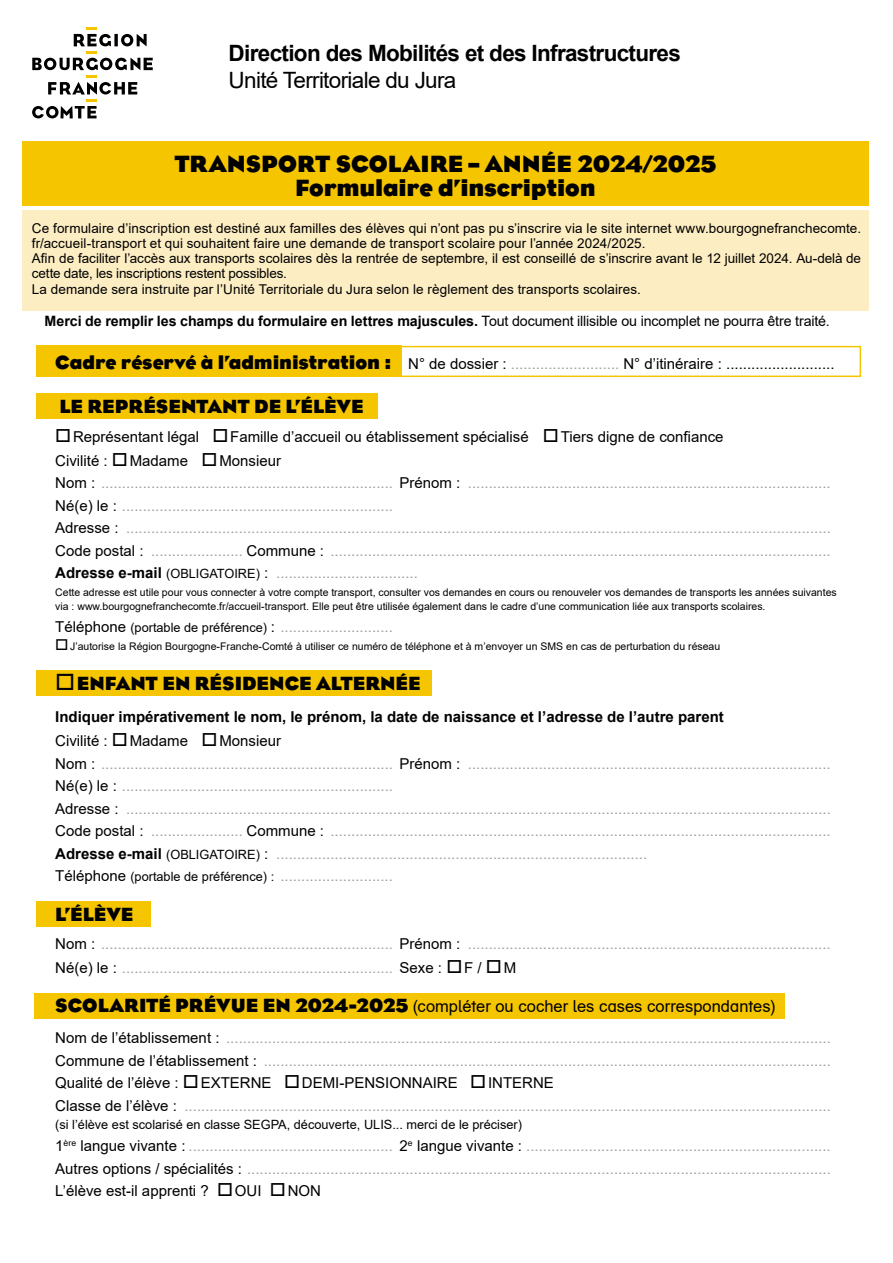
<style>
.page{position:relative;width:893px;height:1263px;background:#fff}
.page>*{position:absolute;margin:0;border:0;box-sizing:border-box;transform-origin:0 0}
.t1{font:700 24px/24px "Eagle";letter-spacing:-.005em;color:#000;text-align:center}
.t2{font:700 22.5px "Arial";letter-spacing:-.03em;color:#000}
.t3{font:22.5px "Arial";letter-spacing:-.03em;color:#000}
.t4{font:700 19.5px "Eagle";color:#000}
.t5{font:16.5px "Arial";color:#000}
.t6{font:15px/22.5px "Arial";color:#9d9d9c}
.t7{font:15px/24px "Arial";color:#000}
.t8{font:700 15px/24px "Arial";color:#000}
.t9{font:700 14.25px "Arial";letter-spacing:-.005em;color:#000}
.t10{font:13.5px/15.3px "Arial";letter-spacing:.005em;color:#000}
.t11{font:12.75px "Arial";color:#000}
.t12{font:10.5px/13.5px "Arial";color:#000}
.s1{font-weight:400}
.s2{font-family:"Eagle";font-weight:700;font-size:19.5px}
.s3{color:#9d9d9c}
.s4{color:#000}
.s5{font-weight:700;color:#000}
.s6{font-size:12.75px;color:#000}
</style>
<div class="page">
<svg style="left:32px;top:27px;width:121px;height:91px"></svg>
<div style="left:22px;top:142px;width:846px;height:64px;background:#f5c500"></div>
<div style="left:22px;top:210px;width:846px;height:100px;background:#fdedc3"></div>
<div style="left:36px;top:901px;width:115px;height:26px;background:#f5c500"></div>
<div style="left:34px;top:993px;width:750px;height:25px;background:#f5c500"></div>
<div style="left:36px;top:346px;width:366px;height:31px;background:#f5c500"></div>
<div style="left:398px;top:346px;width:463px;height:31px;border:2px solid #f5c500"></div>
<div style="left:36px;top:670px;width:396px;height:25px;background:#f5c500"></div>
<div style="left:36px;top:393px;width:342px;height:25px;background:#f5c500"></div>
<h2 class="t2" style="left:229px;top:37px;width:454px">Direction des Mobilités et des Infrastructures</h2>
<h2 class="t3" style="left:229px;top:65px;width:229px">Unité Territoriale du Jura</h2>
<h1 class="t1" style="left:174px;top:151px;width:543px">TRANSPORT SCOLAIRE – ANNÉE 2024/2025<br>Formulaire d’inscription</h1>
<p class="t10" style="left:32px;top:220px;width:831px">Ce formulaire d’inscription est destiné aux familles des élèves qui n’ont pas pu s’inscrire via le site internet www.bourgognefranchecomte. fr/accueil-transport et qui souhaitent faire une demande de transport scolaire pour l’année 2024/2025.<br>Afin de faciliter l’accès aux transports scolaires dès la rentrée de septembre, il est conseillé de s’inscrire avant le 12 juillet 2024. Au-delà de cette date, les inscriptions restent possibles.<br>La demande sera instruite par l’Unité Territoriale du Jura selon le règlement des transports scolaires.</p>
<p class="t9" style="left:45px;top:311px;width:787px">Merci de remplir les champs du formulaire en lettres majuscules. <span class="s1">Tout document illisible ou incomplet ne pourra être traité.</span></p>
<p class="t7" style="left:55px;top:351px;width:781px"><span class="s2">Cadre réservé à l’administration :</span> N° de dossier : <span class="s3">..........................</span> N° d’itinéraire : ..........................</p>
<h3 class="t4" style="left:60px;top:395px;width:305px">LE REPRÉSENTANT DE L’ÉLÈVE</h3>
<p class="t7" style="left:55px;top:424px;width:670px">□Représentant légal □Famille d’accueil ou établissement spécialisé □Tiers digne de confiance<br>Civilité : □Madame □Monsieur</p>
<p class="t6" style="left:55px;top:471px;width:777px"><span class="s4">Nom :</span> ...................................................................... <span class="s4">Prénom :</span> .......................................................................................<br><span class="s4">Né(e) le :</span> .................................................................<br><span class="s4">Adresse :</span> .........................................................................................................................................................................<br><span class="s4">Code postal :</span> ...................... <span class="s4">Commune :</span> ........................................................................................................................<br><span class="s5">Adresse e-mail</span> <span class="s6">(OBLIGATOIRE)</span> <span class="s4">:</span> ..................................</p>
<p class="t12" style="left:55px;top:586px;width:783px">Cette adresse est utile pour vous connecter à votre compte transport, consulter vos demandes en cours ou renouveler vos demandes de transports les années suivantes via : www.bourgognefranchecomte.fr/accueil-transport. Elle peut être utilisée également dans le cadre d’une communication liée aux transports scolaires.</p>
<p class="t6" style="left:55px;top:615px;width:339px"><span class="s4">Téléphone</span> <span class="s6">(portable de préférence)</span> <span class="s4">:</span> ...........................</p>
<p class="t12" style="left:55px;top:640px;width:666px">□J’autorise la Région Bourgogne-Franche-Comté à utiliser ce numéro de téléphone et à m’envoyer un SMS en cas de perturbation du réseau</p>
<h3 class="t4" style="left:55px;top:671px;width:367px">□ENFANT EN RÉSIDENCE ALTERNÉE</h3>
<p class="t8" style="left:55px;top:705px;width:670px">Indiquer impérativement le nom, le prénom, la date de naissance et l’adresse de l’autre parent<br><span class="s1">Civilité :</span> □<span class="s1">Madame</span> □<span class="s1">Monsieur</span></p>
<p class="t6" style="left:55px;top:752px;width:777px"><span class="s4">Nom :</span> ...................................................................... <span class="s4">Prénom :</span> .......................................................................................<br><span class="s4">Né(e) le :</span> .................................................................<br><span class="s4">Adresse :</span> .........................................................................................................................................................................<br><span class="s4">Code postal :</span> ...................... <span class="s4">Commune :</span> ........................................................................................................................<br><span class="s5">Adresse e-mail</span> <span class="s6">(OBLIGATOIRE)</span> <span class="s4">:</span> .........................................................................................<br><span class="s4">Téléphone</span> <span class="s6">(portable de préférence) :</span> ...........................</p>
<h3 class="t4" style="left:55px;top:902px;width:80px">L’ÉLÈVE</h3>
<p class="t6" style="left:55px;top:931px;width:777px;line-height:24px"><span class="s4">Nom :</span> ...................................................................... <span class="s4">Prénom :</span> .......................................................................................<br><span class="s4">Né(e) le :</span> ................................................................. <span class="s4">Sexe :</span> <span class="s4">□F /</span> <span class="s4">□M</span></p>
<p class="t5" style="left:55px;top:995px;width:721px"><span class="s2">SCOLARITÉ PRÉVUE EN 2024-2025</span> (compléter ou cocher les cases correspondantes)</p>
<p class="t6" style="left:55px;top:1027px;width:777px"><span class="s4">Nom de l’établissement :</span> .................................................................................................................................................<br><span class="s4">Commune de l’établissement :</span> ........................................................................................................................................<br><span class="s4">Qualité de l’élève :</span> <span class="s4">□EXTERNE</span> <span class="s4">□DEMI-PENSIONNAIRE</span> <span class="s4">□INTERNE<br>Classe de l’élève :</span> ...........................................................................................................................................................</p>
<p class="t11" style="left:55px;top:1116px;width:468px">(si l’élève est scolarisé en classe SEGPA, découverte, ULIS... merci de le préciser)</p>
<p class="t6" style="left:55px;top:1135px;width:777px;text-align:justify"><span class="s4">1</span><sup>ère</sup> <span class="s4">langue vivante :</span> ................................................. <span class="s4">2</span><sup>e</sup> <span class="s4">langue vivante :</span> .........................................................................<br><span class="s4">Autres options / spécialités :</span> ............................................................................................................................................<br><span class="s4">L’élève est-il apprenti ?</span> <span class="s4">□OUI</span> <span class="s4">□NON</span></p>
</div>
